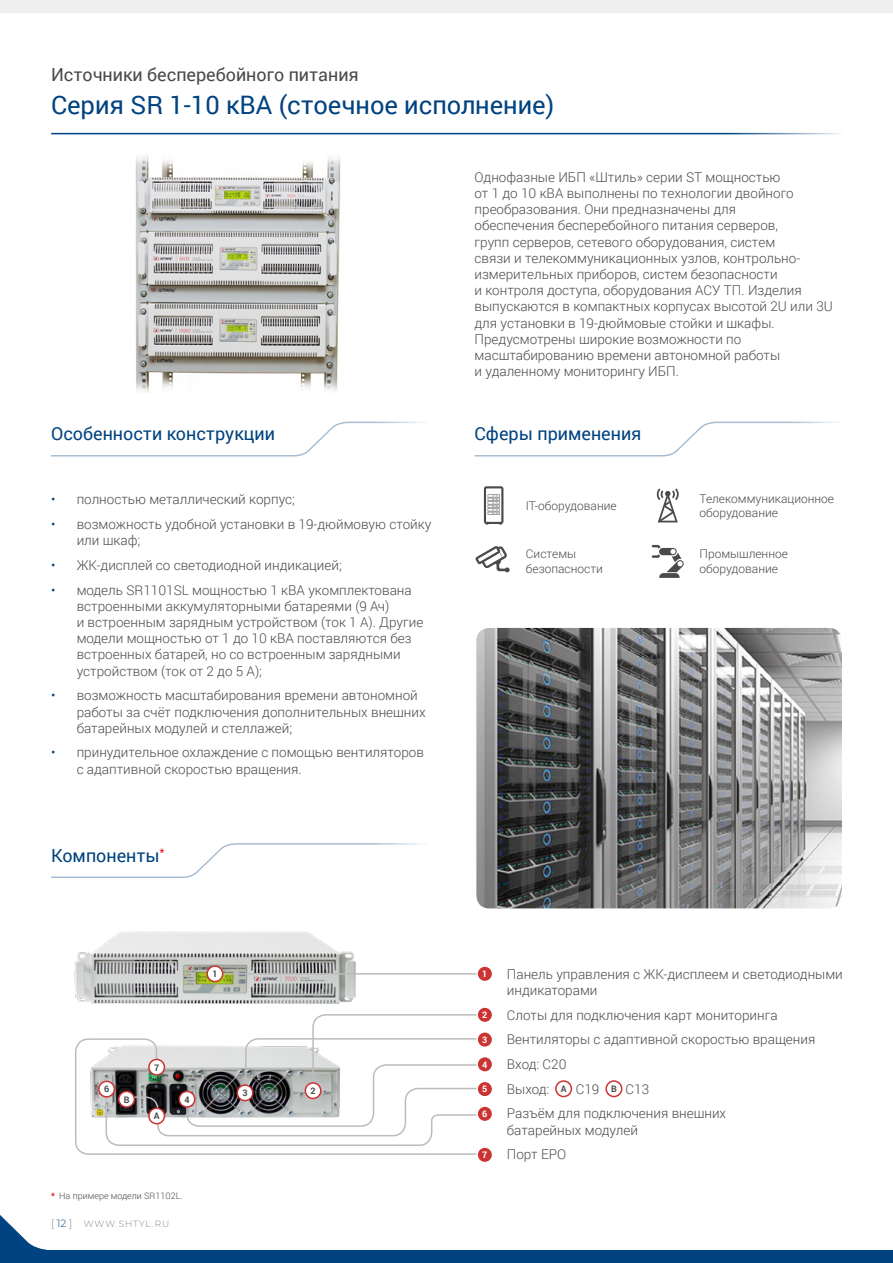
<style>
.page{position:relative;width:893px;height:1263px;background:#fff}
.page>*{position:absolute;margin:0;border:0;box-sizing:border-box;transform-origin:0 0}
.t1{font:25.5px "Roboto";color:#004380}
.t2{font:18px "Roboto";color:#004380}
.t3{font:18px "Roboto";color:#4a4a49}
.t4{font:300 13.5px/16.2px "Roboto";color:#4a4a49}
.t5{font:300 12px/14.4px "Roboto";color:#4a4a49}
.t6{font:300 9px "Roboto";color:#4a4a49}
.t7{font:300 9px "Montserrat";letter-spacing:.1em;color:#878787}
.t8{font:700 9px "Roboto";color:#4a4a49}
.t9{font:700 9px "Roboto";color:#fff}
.s1{color:#004380}
.s2{font-weight:400;color:#e30613}
.s3{font-size:10.5px}
.s4{font-size:10.5px;color:#004380}
</style>
<div class="page">
<div style="left:0;top:0;width:893px;height:13px;background:#eee"></div>
<svg style="left:0;top:1215px;width:47px;height:35px"></svg>
<div style="left:0;top:1250px;width:893px;height:13px;background:#004380"></div>
<hr style="left:51px;top:133px;width:791px;height:1px;background:#004380">
<img style="left:135px;top:155px;width:206px;height:238px">
<svg style="left:484px;top:486px;width:19px;height:39px"></svg>
<svg style="left:657px;top:488px;width:22px;height:34px"></svg>
<svg style="left:652px;top:545px;width:32px;height:33px"></svg>
<img style="left:476px;top:628px;width:366px;height:280px">
<svg style="left:475px;top:546px;width:35px;height:26px"></svg>
<img style="left:74px;top:931px;width:288px;height:73px">
<hr style="left:215px;top:973px;width:270px;height:1px;background:#bcbcbc">
<svg style="left:75px;top:1038px;width:401px;height:117px"></svg>
<svg style="left:105px;top:1014px;width:371px;height:133px"></svg>
<div style="left:305px;top:1083px;width:16px;height:15px;background:#fff;border-radius:50%"></div>
<div style="left:305px;top:1082px;width:17px;height:17px;border:2px solid #c33;border-radius:50%"></div>
<div style="left:237px;top:1085px;width:16px;height:15px;background:#fff;border-radius:50%"></div>
<div style="left:237px;top:1084px;width:17px;height:17px;border:2px solid #c33;border-radius:50%"></div>
<div style="left:179px;top:1091px;width:16px;height:16px;background:#fff;border-radius:50%"></div>
<div style="left:178px;top:1091px;width:17px;height:17px;border:2px solid #c33;border-radius:50%"></div>
<div style="left:149px;top:1059px;width:15px;height:16px;background:#fff;border-radius:50%"></div>
<div style="left:148px;top:1059px;width:17px;height:17px;border:2px solid #c33;border-radius:50%"></div>
<div style="left:99px;top:1081px;width:15px;height:16px;background:#fff;border-radius:50%"></div>
<div style="left:98px;top:1080px;width:17px;height:17px;border:2px solid #c33;border-radius:50%"></div>
<div style="left:555px;top:1080px;width:17px;height:17px;border:2px solid #c33;border-radius:50%"></div>
<div style="left:149px;top:1108px;width:15px;height:16px;background:#fff;border-radius:50%"></div>
<div style="left:148px;top:1107px;width:17px;height:17px;border:2px solid #c33;border-radius:50%"></div>
<div style="left:605px;top:1080px;width:17px;height:17px;border:2px solid #c33;border-radius:50%"></div>
<div style="left:119px;top:1091px;width:15px;height:16px;background:#fff;border-radius:50%"></div>
<div style="left:118px;top:1091px;width:17px;height:17px;border:2px solid #c33;border-radius:50%"></div>
<div style="left:477px;top:966px;width:16px;height:15px;background:#c33;border-radius:50%"></div>
<div style="left:476px;top:965px;width:17px;height:17px;border:2px solid #fff;border-radius:50%"></div>
<div style="left:477px;top:1007px;width:16px;height:15px;background:#c33;border-radius:50%"></div>
<div style="left:476px;top:1006px;width:17px;height:17px;border:2px solid #fff;border-radius:50%"></div>
<div style="left:207px;top:966px;width:16px;height:15px;background:#fff;border-radius:50%"></div>
<div style="left:206px;top:965px;width:17px;height:17px;border:2px solid #c33;border-radius:50%"></div>
<div style="left:477px;top:1032px;width:16px;height:15px;background:#c33;border-radius:50%"></div>
<div style="left:476px;top:1031px;width:17px;height:17px;border:2px solid #fff;border-radius:50%"></div>
<div style="left:477px;top:1081px;width:16px;height:16px;background:#c33;border-radius:50%"></div>
<div style="left:476px;top:1080px;width:17px;height:17px;border:2px solid #fff;border-radius:50%"></div>
<div style="left:477px;top:1056px;width:16px;height:16px;background:#c33;border-radius:50%"></div>
<div style="left:476px;top:1056px;width:17px;height:17px;border:2px solid #fff;border-radius:50%"></div>
<div style="left:477px;top:1147px;width:16px;height:15px;background:#c33;border-radius:50%"></div>
<div style="left:476px;top:1146px;width:17px;height:17px;border:2px solid #fff;border-radius:50%"></div>
<div style="left:477px;top:1106px;width:16px;height:15px;background:#c33;border-radius:50%"></div>
<div style="left:476px;top:1105px;width:17px;height:17px;border:2px solid #fff;border-radius:50%"></div>
<svg style="left:474px;top:421px;width:364px;height:36px"></svg>
<svg style="left:51px;top:421px;width:374px;height:36px"></svg>
<svg style="left:51px;top:843px;width:373px;height:35px"></svg>
<h2 class="t3" style="left:51px;top:62px;width:309px">Источники бесперебойного питания</h2>
<h1 class="t1" style="left:51px;top:87px;width:505px">Серия SR 1-10 кВА (cтоечное исполнение)</h1>
<p class="t4" style="left:475px;top:168px;width:360px">Однофазные ИБП «Штиль» серии ST мощностью<br>от 1 до 10 кВА выполнены по технологии двойного преобразования. Они предназначены для<br>обеспечения бесперебойного питания серверов,<br>групп серверов, сетевого оборудования, систем<br>связи и телекоммуникационных узлов, контрольно&shy;измерительных приборов, систем безопасности<br>и контроля доступа, оборудования АСУ ТП. Изделия выпускаются в компактных корпусах высотой 2U или 3U для установки в 19-дюймовые стойки и шкафы.<br>Предусмотрены широкие возможности по масштабированию времени автономной работы<br>и удаленному мониторингу ИБП.</p>
<h2 class="t2" style="left:51px;top:421px;width:225px">Особенности конструкции</h2>
<h2 class="t2" style="left:475px;top:421px;width:168px">Сферы применения</h2>
<p class="t4" style="left:51px;top:491px;width:245px"><span class="s1">•</span> полностью металлический корпус;</p>
<p class="t4" style="left:77px;top:516px;width:356px;text-indent:-26px"><span class="s1">•</span> возможность удобной установки в 19-дюймовую стойку или шкаф;</p>
<p class="t4" style="left:51px;top:556px;width:292px"><span class="s1">•</span> ЖК-дисплей со светодиодной индикацией;</p>
<p class="t4" style="left:77px;top:581px;width:348px;text-indent:-26px"><span class="s1">•</span> модель SR1101SL мощностью 1 кВА укомплектована встроенными аккумуляторными батареями (9 Ач)<br>и встроенным зарядным устройством (ток 1 А). Другие модели мощностью от 1 до 10 кВА поставляются без встроенных батарей, но со встроенным зарядными устройством (ток от 2 до 5 А);</p>
<p class="t4" style="left:77px;top:687px;width:351px;text-indent:-26px"><span class="s1">•</span> возможность масштабирования времени автономной работы за счёт подключения дополнительных внешних батарейных модулей и стеллажей;</p>
<p class="t4" style="left:77px;top:744px;width:349px;text-indent:-26px"><span class="s1">•</span> принудительное охлаждение с помощью вентиляторов с адаптивной скоростью вращения.</p>
<h2 class="t2" style="left:51px;top:843px;width:115px">Компоненты<sup>*</sup></h2>
<p class="t5" style="left:699px;top:491px;width:136px">Телекоммуникационное оборудование</p>
<p class="t5" style="left:526px;top:498px;width:92px">IT-оборудование</p>
<p class="t5" style="left:526px;top:546px;width:79px">Системы безопасности</p>
<p class="t5" style="left:699px;top:546px;width:90px">Промышленное оборудование</p>
<p class="t4" style="left:507px;top:965px;width:337px">Панель управления с ЖК-дисплеем и светодиодными индикаторами</p>
<p class="t4" style="left:507px;top:1002px;width:310px;line-height:24.8px">Слоты для подключения карт мониторинга<br>Вентиляторы с адаптивной скоростью вращения<br>Вход: С20<br>Выход:</p>
<p class="t8" style="left:212px;top:968px;width:7px">1</p>
<p class="t9" style="left:482px;top:968px;width:7px">1</p>
<p class="t9" style="left:482px;top:1009px;width:7px">2</p>
<p class="t9" style="left:482px;top:1033px;width:7px">3</p>
<p class="t9" style="left:482px;top:1058px;width:7px">4</p>
<p class="t8" style="left:154px;top:1061px;width:7px">7</p>
<p class="t4" style="left:507px;top:1076px;width:221px;line-height:24.8px;text-indent:119px">С13<br>Разъём для подключения внешних</p>
<p class="t4" style="left:507px;top:1117px;width:133px;line-height:24.8px">батарейных модулей<br>Порт EPO</p>
<p class="t4" style="left:576px;top:1080px;width:25px">С19</p>
<p class="t8" style="left:104px;top:1083px;width:7px">6</p>
<p class="t8" style="left:561px;top:1082px;width:7px">A</p>
<p class="t8" style="left:154px;top:1110px;width:7px">A</p>
<p class="t8" style="left:611px;top:1082px;width:7px">B</p>
<p class="t9" style="left:482px;top:1083px;width:7px">5</p>
<p class="t8" style="left:242px;top:1087px;width:7px">3</p>
<p class="t8" style="left:310px;top:1084px;width:7px">2</p>
<p class="t8" style="left:124px;top:1093px;width:7px">B</p>
<p class="t8" style="left:184px;top:1093px;width:7px">4</p>
<p class="t9" style="left:482px;top:1108px;width:7px">6</p>
<p class="t9" style="left:482px;top:1149px;width:7px">7</p>
<p class="t6" style="left:51px;top:1190px;width:133px"><span class="s2">*</span> На примере модели SR1102L.</p>
<p class="t7" style="left:51px;top:1218px;width:120px"><span class="s3">[</span> <span class="s4">12</span> <span class="s3">]</span> WWW.SHTYL.RU</p>
</div>
